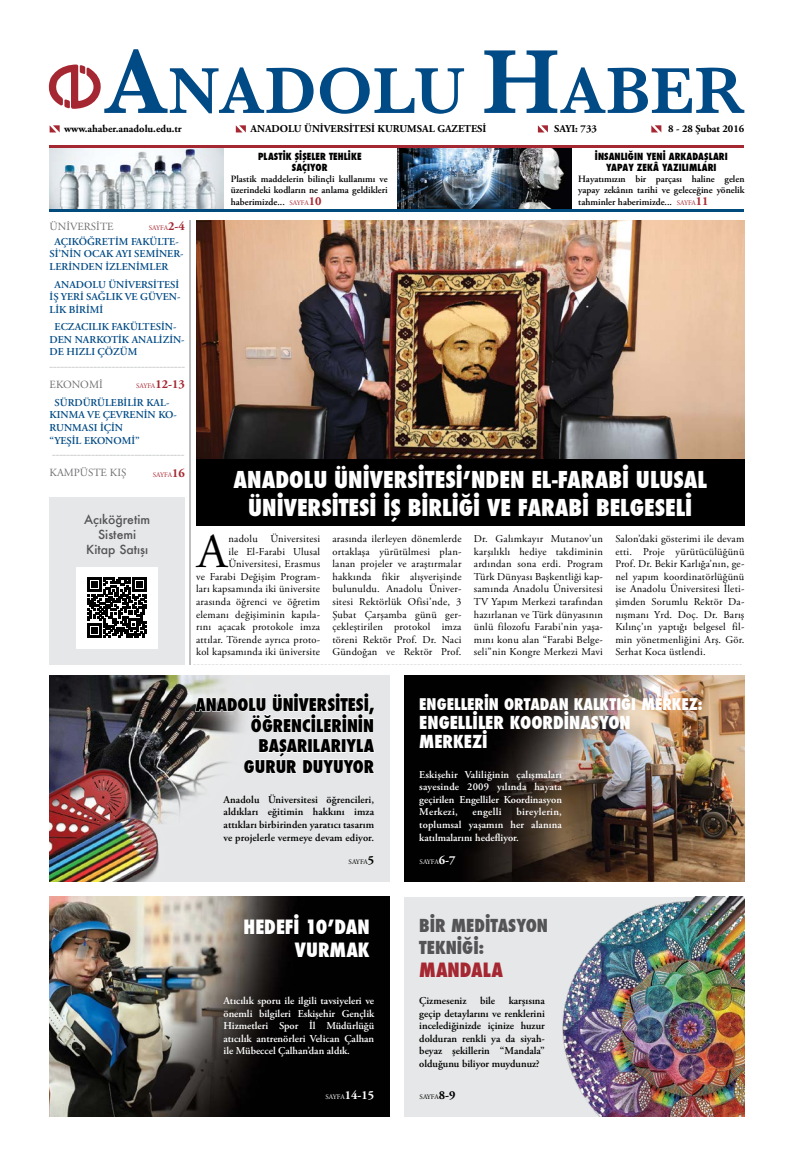
<style>
.page{position:relative;width:794px;height:1166px;background:#fff}
.page>*{position:absolute;margin:0;border:0;box-sizing:border-box;transform-origin:0 0}
.t1{font:48.48px "Adobe Garamond Pro";color:#000}
.t2{font:800 condensed 22.75px/27.3px "Futura";color:#fff;text-align:center}
.t3{font:800 condensed 19.25px/23.1px "Futura";color:#fff;text-align:right}
.t4{font:800 condensed 19.25px "Futura";color:#a52731}
.t5{font:800 condensed 17.5px/19.2px "Futura";color:#fff}
.t6{font:800 condensed 17.5px/21.2px "Futura";color:#545456}
.t7{font:800 condensed 17.15px/20.6px "Futura";color:#000;text-align:right}
.t8{font:800 condensed 15.75px "Futura";color:#fff}
.t9{font:500 12.25px/14.7px "Futura";color:#545456;text-align:center}
.t10{font:10.94px "Hoefler Text";color:#bcbec0}
.t11{font:10.94px "Adobe Garamond Pro";color:#6d6e71}
.t12{font:10.5px/12.6px "Adobe Garamond Pro";letter-spacing:.02em;color:#000;text-align:justify}
.t13{font:600 10.5px/12.6px "Adobe Garamond Pro";color:#fff;text-align:justify}
.t14{font:600 10.5px/12.6px "Adobe Garamond Pro";color:#000;text-align:justify}
.t15{font:600 10.5px/12.6px "Adobe Garamond Pro";color:#004a85}
.t16{font:10.5px "Minion Pro";color:#d1d3d4}
.t17{font:700 10.5px "Adobe Garamond Pro";color:#000}
.t18{font:600 10.5px "Adobe Garamond Pro";letter-spacing:.03em;color:#fff}
.t19{font:600 9.62px/11.5px "Adobe Garamond Pro";color:#000;text-align:justify}
.t20{font:800 condensed 9.62px/11.5px "Futura";letter-spacing:.01em;color:#000;text-align:center}
.t21{font:7px "Adobe Garamond Pro";letter-spacing:-.02em;color:#a52731}
.t22{font:7px "Adobe Garamond Pro";letter-spacing:-.02em;color:#fff}
.t23{font:7px "Adobe Garamond Pro";letter-spacing:-.02em;color:#000}
.s1{font-weight:700;font-size:12.25px}
.s2{font-weight:400;font-size:7px;color:#a52731}
.s3{font-weight:700;font-size:12.25px;color:#a52731}
</style>
<div class="page">
<img style="left:50px;top:148px;width:173px;height:61px">
<img style="left:397px;top:148px;width:174px;height:61px">
<div style="left:404px;top:897px;width:340px;height:219px;background:#e6e7e8"></div>
<img style="left:562px;top:897px;width:182px;height:219px">
<img style="left:404px;top:676px;width:340px;height:206px">
<img style="left:50px;top:897px;width:339px;height:219px">
<svg style="left:48px;top:49px;width:265px;height:64px"></svg>
<svg style="left:320px;top:67px;width:144px;height:47px"></svg>
<svg style="left:484px;top:50px;width:260px;height:63px"></svg>
<svg style="left:50px;top:125px;width:10px;height:7px"></svg>
<svg style="left:236px;top:125px;width:10px;height:7px"></svg>
<svg style="left:538px;top:125px;width:10px;height:7px"></svg>
<svg style="left:651px;top:125px;width:10px;height:7px"></svg>
<img style="left:196px;top:221px;width:548px;height:238px">
<hr style="left:50px;top:209px;width:694px;height:3px;background:#004b7e">
<hr style="left:50px;top:145px;width:694px;height:3px;background:#a52731">
<hr style="left:189px;top:221px;width:1px;height:444px;background:#bcbec0">
<div style="left:196px;top:459px;width:548px;height:67px;background:#000"></div>
<img style="left:50px;top:675px;width:339px;height:207px">
<svg style="left:194px;top:680px;width:181px;height:94px"></svg>
<div style="left:50px;top:498px;width:135px;height:167px;background:#e6e7e8"></div>
<div style="left:77px;top:567px;width:81px;height:81px;background:#fff"></div>
<svg style="left:88px;top:577px;width:59px;height:60px"></svg>
<p class="t17" style="left:64px;top:123px;width:119px">www.ahaber.anadolu.edu.tr</p>
<p class="t17" style="left:251px;top:123px;width:237px">ANADOLU ÜNİVERSİTESİ KURUMSAL GAZETESİ</p>
<p class="t17" style="left:554px;top:123px;width:44px">SAYI: 733</p>
<p class="t17" style="left:668px;top:123px;width:78px">8 - 28 Şubat 2016</p>
<p class="t11" style="left:50px;top:220px;width:66px">ÜNİVERSİTE</p>
<p class="t21" style="left:149px;top:223px;width:38px">SAYFA<span class="s1">2-4</span></p>
<p class="t15" style="left:50px;top:235px;width:135px;text-indent:5px">AÇIKÖĞRETİM FAKÜLTE-<br>Sİ’NİN OCAK AYI SEMİNER-<br>LERİNDEN İZLENİMLER</p>
<p class="t15" style="left:50px;top:278px;width:132px;text-align:justify;text-indent:5px">ANADOLU ÜNİVERSİTESİ İŞ YERİ SAĞLIK VE GÜVEN-LİK BİRİMİ</p>
<p class="t15" style="left:50px;top:321px;width:136px;text-indent:5px">ECZACILIK FAKÜLTESİN-<br>DEN NARKOTİK ANALİZİN-<br>DE HIZLI ÇÖZÜM</p>
<p class="t10" style="left:50px;top:361px;width:137px">-------------------------------------</p>
<p class="t11" style="left:50px;top:378px;width:55px">EKONOMİ</p>
<p class="t21" style="left:136px;top:382px;width:50px">SAYFA<span class="s1">12-13</span></p>
<p class="t15" style="left:50px;top:396px;width:129px;text-indent:5px">SÜRDÜRÜLEBİLİR KAL-<br>KINMA VE ÇEVRENİN KO-<br>RUNMASI İÇİN<br>“YEŞİL EKONOMİ”</p>
<p class="t10" style="left:52px;top:449px;width:134px">-------------------------------------</p>
<p class="t11" style="left:50px;top:466px;width:78px">KAMPÜSTE KIŞ</p>
<p class="t21" style="left:153px;top:470px;width:33px">SAYFA<span class="s1">16</span></p>
<p class="t9" style="left:84px;top:512px;width:67px">Açıköğretim<br>Sistemi<br>Kitap Satışı</p>
<p class="t20" style="left:258px;top:150px;width:105px">PLASTİK ŞİŞELER TEHLİKE<br>SAÇIYOR</p>
<p class="t20" style="left:595px;top:150px;width:134px">İNSANLIĞIN YENİ ARKADAŞLARI<br>YAPAY ZEKÂ YAZILIMLARI</p>
<p class="t19" style="left:231px;top:173px;width:158px">Plastik maddelerin bilinçli kullanımı ve üzerindeki kodların ne anlama geldikleri haberimizde... <span class="s2">SAYFA</span><span class="s3">10</span></p>
<p class="t19" style="left:578px;top:173px;width:168px">Hayatımızın bir parçası haline gelen yapay zekânın tarihi ve geleceğine yönelik tahminler haberimizde... <span class="s2">SAYFA</span><span class="s3">11</span></p>
<h2 class="t2" style="left:233px;top:466px;width:475px">ANADOLU ÜNİVERSİTESİ’NDEN EL-FARABİ ULUSAL<br>ÜNİVERSİTESİ İŞ BİRLİĞİ VE FARABİ BELGESELİ</h2>
<p class="t12" style="left:196px;top:533px;width:126px;text-align:right">nadolu Üniversitesi<br>ile El-Farabi Ulusal<br>Üniversitesi, Erasmus<br>ve Farabi Değişim Program&shy;ları kapsamında iki üniversite arasında öğrenci ve öğretim elemanı değişiminin kapıla&shy;rını açacak protokole imza attılar. Törende ayrıca proto&shy;kol kapsamında iki üniversite</p>
<p class="t12" style="left:332px;top:533px;width:130px">arasında ilerleyen dönemlerde ortaklaşa yürütülmesi plan&shy;lanan projeler ve araştırmalar hakkında fikir alışverişinde bulunuldu. Anadolu Üniver&shy;sitesi Rektörlük Ofisi’nde, 3<br>Şubat Çarşamba günü ger&shy;çekleştirilen protokol imza töreni Rektör Prof. Dr. Naci Gündoğan ve Rektör Prof.</p>
<p class="t12" style="left:474px;top:533px;width:130px">Dr. Galımkayır Mutanov’un karşılıklı hediye takdiminin ardından sona erdi. Program Türk Dünyası Başkentliği kap&shy;samında Anadolu Üniversitesi TV Yapım Merkezi tarafından hazırlanan ve Türk dünyasının ünlü filozofu Farabi’nin yaşa&shy;mını konu alan “Farabi Belge&shy;seli”nin Kongre Merkezi Mavi</p>
<p class="t12" style="left:615px;top:533px;width:130px">Salon’daki gösterimi ile devam etti. Proje yürütücülüğünü Prof. Dr. Bekir Karlığa’nın, ge&shy;nel yapım koordinatörlüğünü ise Anadolu Üniversitesi İleti&shy;şimden Sorumlu Rektör Da&shy;nışmanı Yrd. Doç. Dr. Barış Kılınç’ın yaptığı belgesel fil&shy;min yönetmenliğini Arş. Gör.<br>Serhat Koca üstlendi.</p>
<h1 class="t1" style="left:197px;top:523px;width:32px">A</h1>
<p class="t16" style="left:193px;top:657px;width:551px">---------------------------------------------------------------------------------------------------------------------------------------------------</p>
<h3 class="t7" style="left:195px;top:694px;width:180px">ANADOLU ÜNİVERSİTESİ,<br>ÖĞRENCİLERİNİN<br>BAŞARILARIYLA<br>GURUR DUYUYOR</h3>
<p class="t14" style="left:223px;top:793px;width:152px">Anadolu Üniversitesi öğrencileri, aldıkları eğitimin hakkını imza attıkları birbirinden yaratıcı tasarım ve projelerle vermeye devam ediyor.</p>
<p class="t23" style="left:349px;top:857px;width:27px">SAYFA<span class="s1">5</span></p>
<h3 class="t8" style="left:419px;top:693px;width:285px">ENGELLERİN ORTADAN KALKTIĞI MERKEZ:</h3>
<h3 class="t5" style="left:419px;top:713px;width:213px">ENGELLİLER KOORDİNASYON<br>MERKEZİ</h3>
<p class="t13" style="left:419px;top:768px;width:144px">Eskişehir Valiliğinin çalışmaları sayesinde 2009 yılında hayata geçirilen Engelliler Koordinasyon Merkezi,</p>
<p class="t13" style="left:419px;top:806px;width:144px;text-indent:97px">bireylerin, toplumsal yaşamın her alanına katılmalarını hedefliyor.</p>
<p class="t18" style="left:472px;top:806px;width:31px">engelli</p>
<p class="t22" style="left:419px;top:857px;width:38px">SAYFA<span class="s1">6-7</span></p>
<h3 class="t3" style="left:244px;top:915px;width:128px">HEDEFİ 10’DAN<br>VURMAK</h3>
<p class="t13" style="left:223px;top:994px;width:152px">Atıcılık sporu ile ilgili tavsiyeleri ve önemli bilgileri Eskişehir Gençlik Hizmetleri Spor İl Müdürlüğü atıcılık antrenörleri Velican Çalhan ile Mübeccel Çalhan’dan aldık.</p>
<h3 class="t6" style="left:419px;top:915px;width:130px">BİR MEDİTASYON<br>TEKNİĞİ:</h3>
<h3 class="t4" style="left:419px;top:956px;width:85px">MANDALA</h3>
<p class="t14" style="left:419px;top:994px;width:49px">Çizmeseniz</p>
<p class="t14" style="left:480px;top:994px;width:17px">bile</p>
<p class="t14" style="left:419px;top:994px;width:127px;text-indent:89px">karşısına geçip detaylarını ve renklerini incelediğinizde içinize huzur dolduran renkli ya da siyah&shy;beyaz şekillerin “Mandala” olduğunu biliyor muydunuz?</p>
<p class="t22" style="left:325px;top:1092px;width:50px">SAYFA<span class="s1">14-15</span></p>
<p class="t23" style="left:419px;top:1092px;width:38px">SAYFA<span class="s1">8-9</span></p>
</div>
